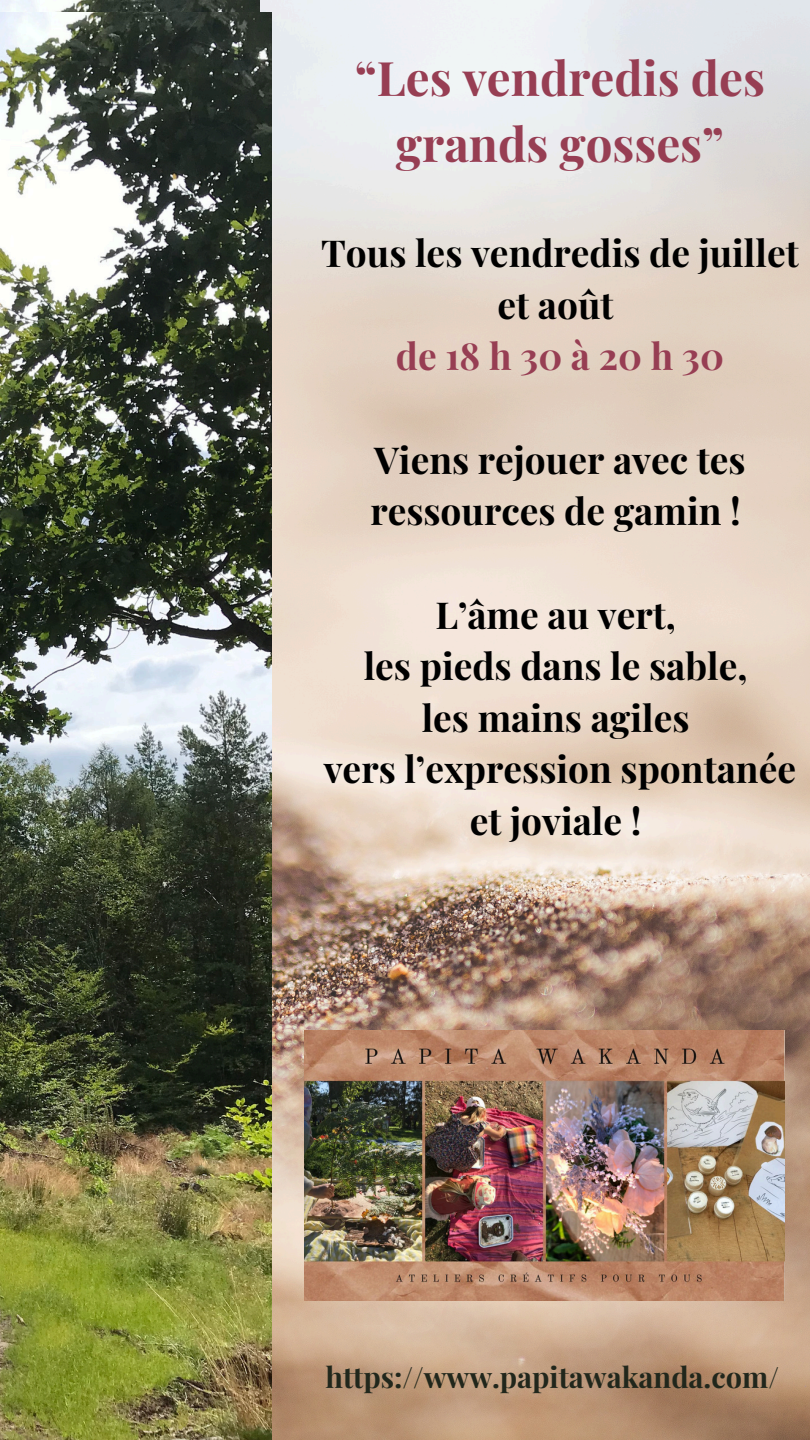
<style>
.page{position:relative;width:810px;height:1440px;background:#fff}
.page>*{position:absolute;margin:0;border:0;box-sizing:border-box;transform-origin:0 0}
.t1{font:700 47.5px/65.8px "Playfair Display";color:#973e53;text-align:center}
.t2{font:700 37.1px/51.6px "Playfair Display";color:#000;text-align:center}
.t3{font:700 28.9px "Playfair Display";color:#21271c}
.s1{color:#973e53}
</style>
<div class="page">
<img style="left:259px;top:0;width:551px;height:1440px">
<img style="left:305px;top:1031px;width:480px;height:270px">
<img style="left:0;top:12px;width:271px;height:1428px">
<h2 class="t1" style="left:355px;top:43px;width:412px">“Les vendredis des grands gosses”</h2>
<h2 class="t2" style="left:321px;top:226px;width:479px">Tous les vendredis de juillet et août<br><span class="s1">de18h30à20h30</span></h2>
<h2 class="t2" style="left:370px;top:433px;width:377px;text-align:left">Viens rejouer avec tes ressources de gamin !</h2>
<p class="t2" style="left:324px;top:587px;width:474px">L’âme au vert,<br>les pieds dans le sable,<br>les mains agiles<br>vers l’expression spontanée et joviale !</p>
<p class="t3" style="left:325px;top:1357px;width:455px">https://www.papitawakanda.com/</p>
</div>
